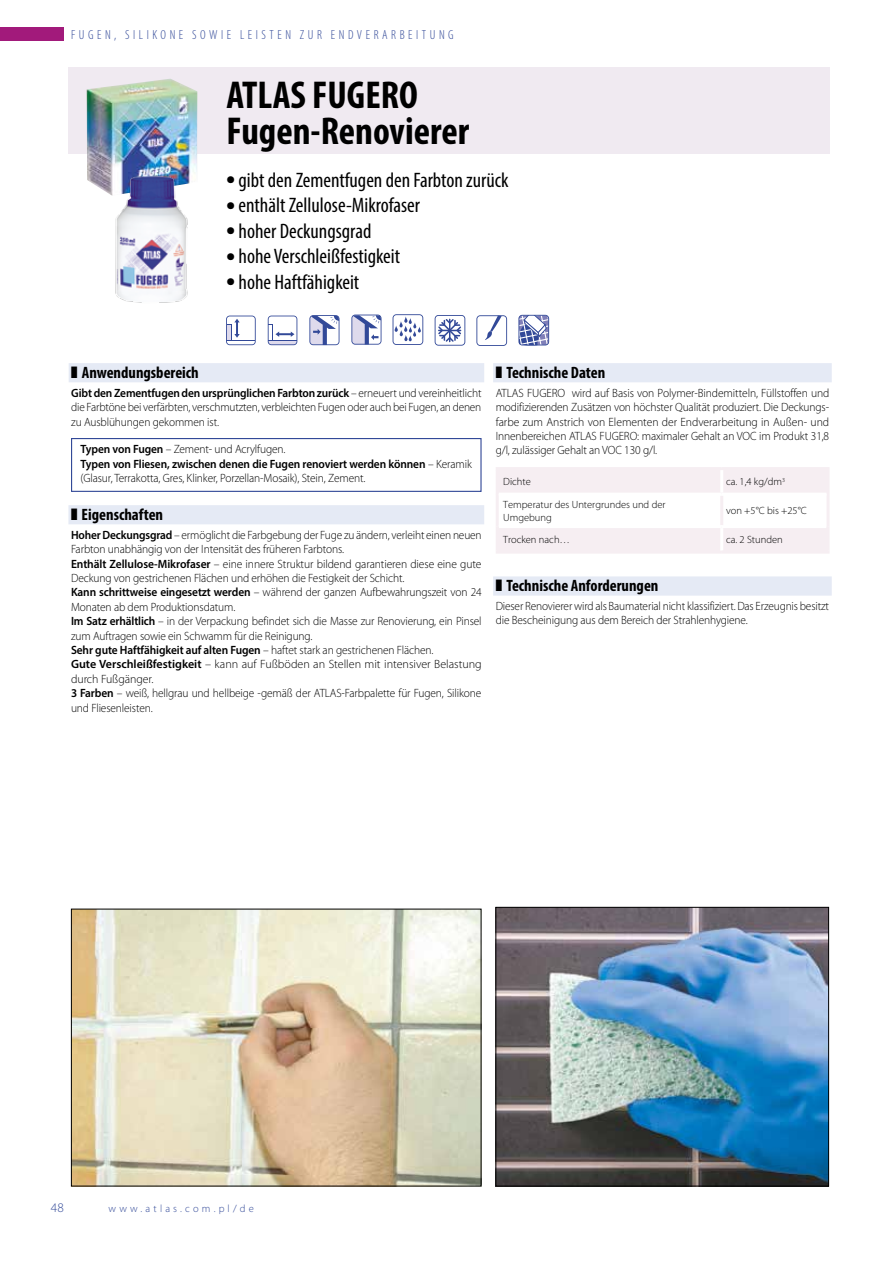
<style>
.page{position:relative;width:893px;height:1263px;background:#fff}
.page>*{position:absolute;margin:0;border:0;box-sizing:border-box;transform-origin:0 0}
.t1{font:700 condensed 39px/36px "Myriad Pro";color:#000}
.t2{font:condensed 21px "Myriad Pro";color:#000}
.t3{font:700 condensed 16.5px "Myriad Pro";color:#000}
.t4{font:300 condensed 13.2px "Myriad Pro";letter-spacing:.27em;color:#324998}
.t5{font:300 13.2px "Myriad Pro";color:#324998}
.t6{font:300 12px/14.4px "Myriad Pro";letter-spacing:-.01em;color:#000;scale:.95 1}
.t7{font:300 12px/14.4px "Myriad Pro";letter-spacing:-.01em;color:#000;text-align:justify;scale:.96 1}
.t8{font:300 10.5px/12.6px "Myriad Pro";color:#000}
.t9{font:300 10.5px "Myriad Pro";letter-spacing:.3em;color:#324998}
.s1{font-size:36px}
.s2{font-weight:600}
</style>
<div class="page">
<div style="left:68px;top:67px;width:762px;height:86px;background:#f0eaf1"></div>
<div style="left:0;top:27px;width:64px;height:14px;background:#a21a7b"></div>
<div style="left:69px;top:363px;width:415px;height:19px;background:#e5eaf5"></div>
<div style="left:493px;top:363px;width:339px;height:19px;background:#e5eaf5"></div>
<div style="left:493px;top:576px;width:339px;height:20px;background:#e5eaf5"></div>
<svg style="left:499px;top:470px;width:328px;height:81px"></svg>
<hr style="left:722px;top:525px;width:105px;height:3px;background:#fff">
<hr style="left:496px;top:494px;width:3px;height:33px;background:#f6eef2">
<hr style="left:720px;top:496px;width:3px;height:29px;background:#f6eef2">
<hr style="left:827px;top:494px;width:3px;height:33px;background:#f6eef2">
<hr style="left:496px;top:467px;width:226px;height:3px;background:#f6eef2">
<hr style="left:496px;top:470px;width:3px;height:24px;background:#f6eef2">
<hr style="left:722px;top:467px;width:108px;height:3px;background:#f6eef2">
<hr style="left:827px;top:470px;width:3px;height:24px;background:#f6eef2">
<hr style="left:720px;top:470px;width:3px;height:23px;background:#fff">
<hr style="left:499px;top:493px;width:223px;height:3px;background:#fff">
<hr style="left:722px;top:493px;width:105px;height:3px;background:#fff">
<hr style="left:499px;top:525px;width:223px;height:3px;background:#fff">
<hr style="left:496px;top:527px;width:3px;height:24px;background:#f6eef2">
<hr style="left:496px;top:551px;width:226px;height:3px;background:#f6eef2">
<hr style="left:720px;top:528px;width:3px;height:23px;background:#fff">
<hr style="left:827px;top:527px;width:3px;height:24px;background:#f6eef2">
<hr style="left:722px;top:551px;width:108px;height:3px;background:#f6eef2">
<div style="left:71px;top:438px;width:411px;height:54px;border:1px solid #324998"></div>
<img style="left:87px;top:79px;width:111px;height:113px">
<img style="left:107px;top:174px;width:88px;height:129px">
<img style="left:73px;top:911px;width:406px;height:273px">
<img style="left:497px;top:909px;width:330px;height:275px">
<div style="left:495px;top:907px;width:334px;height:279px;border:1px solid #000"></div>
<svg style="left:518px;top:315px;width:31px;height:30px"></svg>
<svg style="left:393px;top:314px;width:30px;height:31px"></svg>
<svg style="left:435px;top:315px;width:30px;height:31px"></svg>
<svg style="left:226px;top:316px;width:30px;height:29px"></svg>
<svg style="left:268px;top:316px;width:29px;height:29px"></svg>
<svg style="left:309px;top:315px;width:31px;height:30px"></svg>
<svg style="left:351px;top:315px;width:30px;height:30px"></svg>
<svg style="left:476px;top:315px;width:31px;height:31px"></svg>
<div style="left:68px;top:505px;width:416px;height:19px;background:#e5eaf5"></div>
<p class="t4" style="left:71px;top:27px;width:384px">FUGEN, SILIKONE SOWIE LEISTEN ZUR ENDVERARBEITUNG</p>
<h1 class="t1" style="left:226px;top:76px;width:244px">ATLAS FUGERO<br>Fugen-Renovierer</h1>
<h2 class="t2" style="left:226px;top:167px;width:284px"><span class="s1">•</span> gibt den Zementfugen den Farbton zurück</h2>
<h2 class="t2" style="left:226px;top:193px;width:196px"><span class="s1">•</span> enthält Zellulose-Mikrofaser</h2>
<h2 class="t2" style="left:226px;top:218px;width:147px"><span class="s1">•</span> hoher Deckungsgrad</h2>
<h2 class="t2" style="left:226px;top:244px;width:176px"><span class="s1">•</span> hohe Verschleißfestigkeit</h2>
<h2 class="t2" style="left:226px;top:269px;width:135px"><span class="s1">•</span> hohe Haftfähigkeit</h2>
<h3 class="t3" style="left:71px;top:362px;width:129px">■ Anwendungsbereich</h3>
<p class="t6" style="left:71px;top:385px;width:433px;text-align:justify"><span class="s2">Gibt den Zementfugen den ursprünglichen Farbton zurück</span> – erneuert und vereinheitlicht die Farbtöne bei verfärbten, verschmutzten, verbleichten Fugen oder auch bei Fugen, an denen zu Ausblühungen gekommen ist.</p>
<p class="t6" style="left:81px;top:442px;width:413px"><span class="s2">Typen von Fugen</span> – Zement- und Acrylfugen.<br><span class="s2">Typen von Fliesen, zwischen denen die Fugen renoviert werden können</span> – Keramik (Glasur, Terrakotta, Gres, Klinker, Porzellan-Mosaik), Stein, Zement.</p>
<h3 class="t3" style="left:71px;top:504px;width:94px">■ Eigenschaften</h3>
<p class="t6" style="left:71px;top:527px;width:434px"><span class="s2">Hoher Deckungsgrad</span> – ermöglicht die Farbgebung der Fuge zu ändern, verleiht einen neuen Farbton unabhängig von der Intensität des früheren Farbtons.<br><span class="s2">Enthält Zellulose-Mikrofaser</span> – eine innere Struktur bildend garantieren diese eine gute Deckung von gestrichenen Flächen und erhöhen die Festigkeit der Schicht.<br><span class="s2">Kann schrittweise eingesetzt werden</span> – während der ganzen Aufbewahrungszeit von 24<br>Monaten ab dem Produktionsdatum.<br><span class="s2">Im Satz erhältlich</span> – in der Verpackung befindet sich die Masse zur Renovierung, ein Pinsel zum Auftragen sowie ein Schwamm für die Reinigung.<br><span class="s2">Sehr gute Haftfähigkeit auf alten Fugen</span> – haftet stark an gestrichenen Flächen.<br><span class="s2">Gute Verschleißfestigkeit</span> – kann auf Fußböden an Stellen mit intensiver Belastung durch Fußgänger.<br><span class="s2">3 Farben</span> – weiß, hellgrau und hellbeige -gemäß der ATLAS-Farbpalette für Fugen, Silikone und Fliesenleisten.</p>
<h3 class="t3" style="left:496px;top:362px;width:111px">■ Technische Daten</h3>
<p class="t7" style="left:496px;top:385px;width:349px">ATLAS FUGERO wird auf Basis von Polymer-Bindemitteln, Füllstoffen und modifizierenden Zusätzen von höchster Qualität produziert. Die Deckungs&shy;farbe zum Anstrich von Elementen der Endverarbeitung in Außen- und Innenbereichen ATLAS FUGERO: maximaler Gehalt an VOC im Produkt 31,8 g/l, zulässiger Gehalt an VOC 130 g/l.</p>
<p class="t8" style="left:503px;top:475px;width:29px">Dichte</p>
<p class="t8" style="left:726px;top:475px;width:61px">ca. 1,4 kg/dm<sup>3</sup></p>
<p class="t8" style="left:503px;top:498px;width:164px">Temperatur des Untergrundes und der<br>Umgebung</p>
<p class="t8" style="left:726px;top:504px;width:82px">von +5°C bis +25°C</p>
<p class="t8" style="left:503px;top:533px;width:68px">Trocken nach…</p>
<p class="t8" style="left:726px;top:533px;width:58px">ca. 2 Stunden</p>
<h3 class="t3" style="left:496px;top:576px;width:164px">■ Technische Anforderungen</h3>
<p class="t6" style="left:496px;top:599px;width:352px">Dieser Renovierer wird als Baumaterial nicht klassifiziert. Das Erzeugnis besitzt die Bescheinigung aus dem Bereich der Strahlenhygiene.</p>
<p class="t5" style="left:51px;top:1200px;width:14px">48</p>
<p class="t9" style="left:109px;top:1202px;width:147px">www.atlas.com.pl/de</p>
</div>
